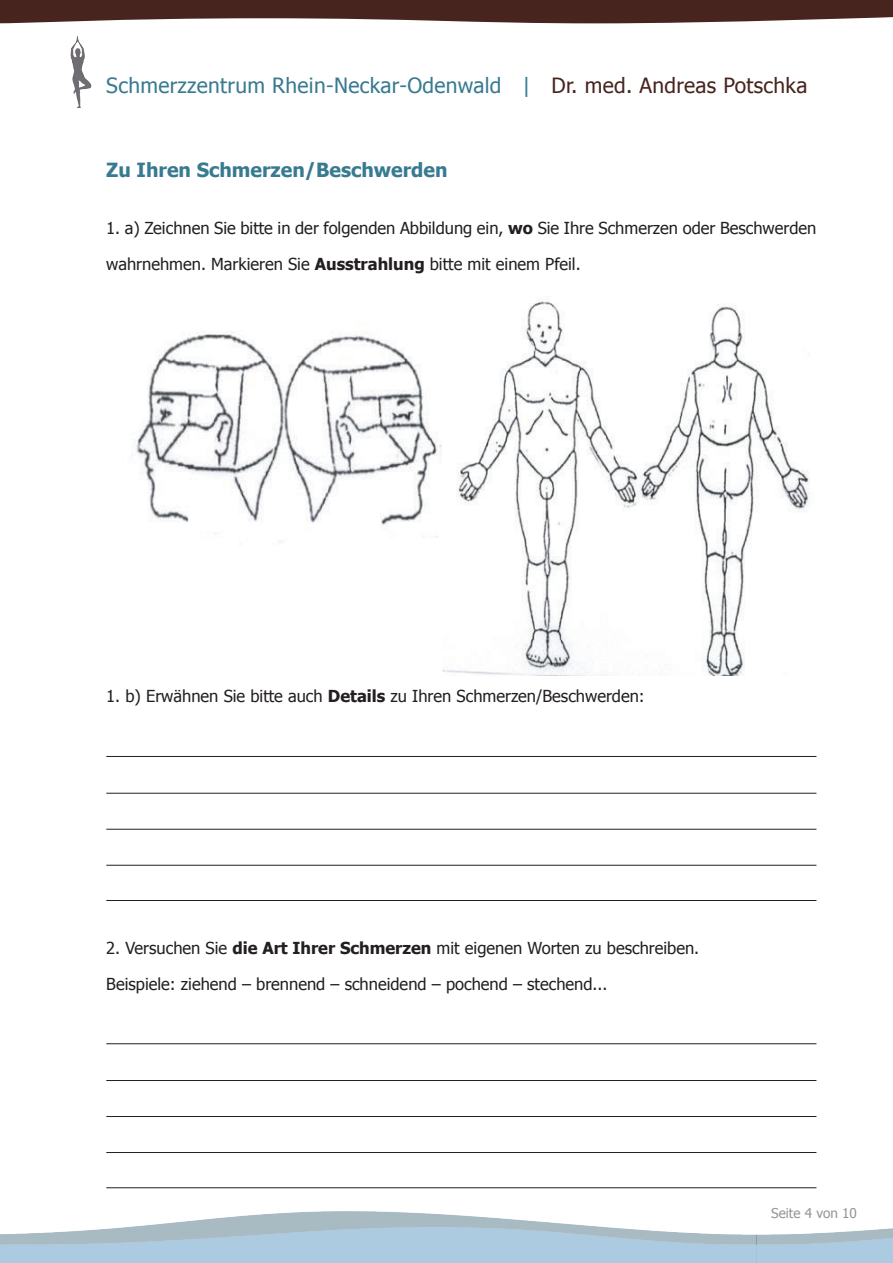
<style>
.page{position:relative;width:893px;height:1263px;background:#fff}
.page>*{position:absolute;margin:0;border:0;box-sizing:border-box;transform-origin:0 0}
.t1{font:21px "Tahoma";letter-spacing:.015em;color:#387a90}
.t2{font:700 19.5px "Tahoma";color:#387a90}
.t3{font:16.5px/36px "Tahoma";color:#231f20}
.t4{font:13.5px "Tahoma";color:#939598}
.s1{color:#47251e}
.s2{font-weight:700}
</style>
<div class="page">
<svg style="left:0;top:0;width:893px;height:23px;background:#5a3b35"></svg>
<img style="left:756px;top:1187px;width:137px;height:76px">
<img style="left:70px;top:36px;width:22px;height:71px">
<img style="left:135px;top:331px;width:307px;height:212px">
<img style="left:442px;top:301px;width:368px;height:374px">
<hr style="left:106px;top:756px;width:710px;height:1px;background:#231f20">
<hr style="left:106px;top:793px;width:710px;height:1px;background:#231f20">
<hr style="left:106px;top:829px;width:710px;height:1px;background:#231f20">
<hr style="left:106px;top:865px;width:710px;height:1px;background:#231f20">
<hr style="left:106px;top:900px;width:710px;height:1px;background:#231f20">
<hr style="left:106px;top:1043px;width:710px;height:1px;background:#231f20">
<hr style="left:106px;top:1080px;width:710px;height:1px;background:#231f20">
<hr style="left:106px;top:1116px;width:710px;height:1px;background:#231f20">
<hr style="left:106px;top:1152px;width:710px;height:1px;background:#231f20">
<hr style="left:106px;top:1187px;width:710px;height:1px;background:#231f20">
<p class="t1" style="left:106px;top:71px;width:703px">Schmerzzentrum Rhein-Neckar-Odenwald | <span class="s1">Dr. med. Andreas Potschka</span></p>
<p class="t2" style="left:106px;top:156px;width:343px">Zu Ihren Schmerzen/Beschwerden</p>
<p class="t3" style="left:106px;top:209px;width:712px">1. a) Zeichnen Sie bitte in der folgenden Abbildung ein, <span class="s2">wo</span> Sie Ihre Schmerzen oder Beschwerden wahrnehmen. Markieren Sie <span class="s2">Ausstrahlung</span> bitte mit einem Pfeil.</p>
<p class="t3" style="left:106px;top:677px;width:540px">1. b) Erwähnen Sie bitte auch <span class="s2">Details</span> zu Ihren Schmerzen/Beschwerden:</p>
<p class="t3" style="left:106px;top:929px;width:594px">2. Versuchen Sie <span class="s2">die Art Ihrer Schmerzen</span> mit eigenen Worten zu beschreiben.<br>Beispiele: ziehend – brennend – schneidend – pochend – stechend...</p>
<p class="t4" style="left:771px;top:1204px;width:87px">Seite 4 von 10</p>
</div>
